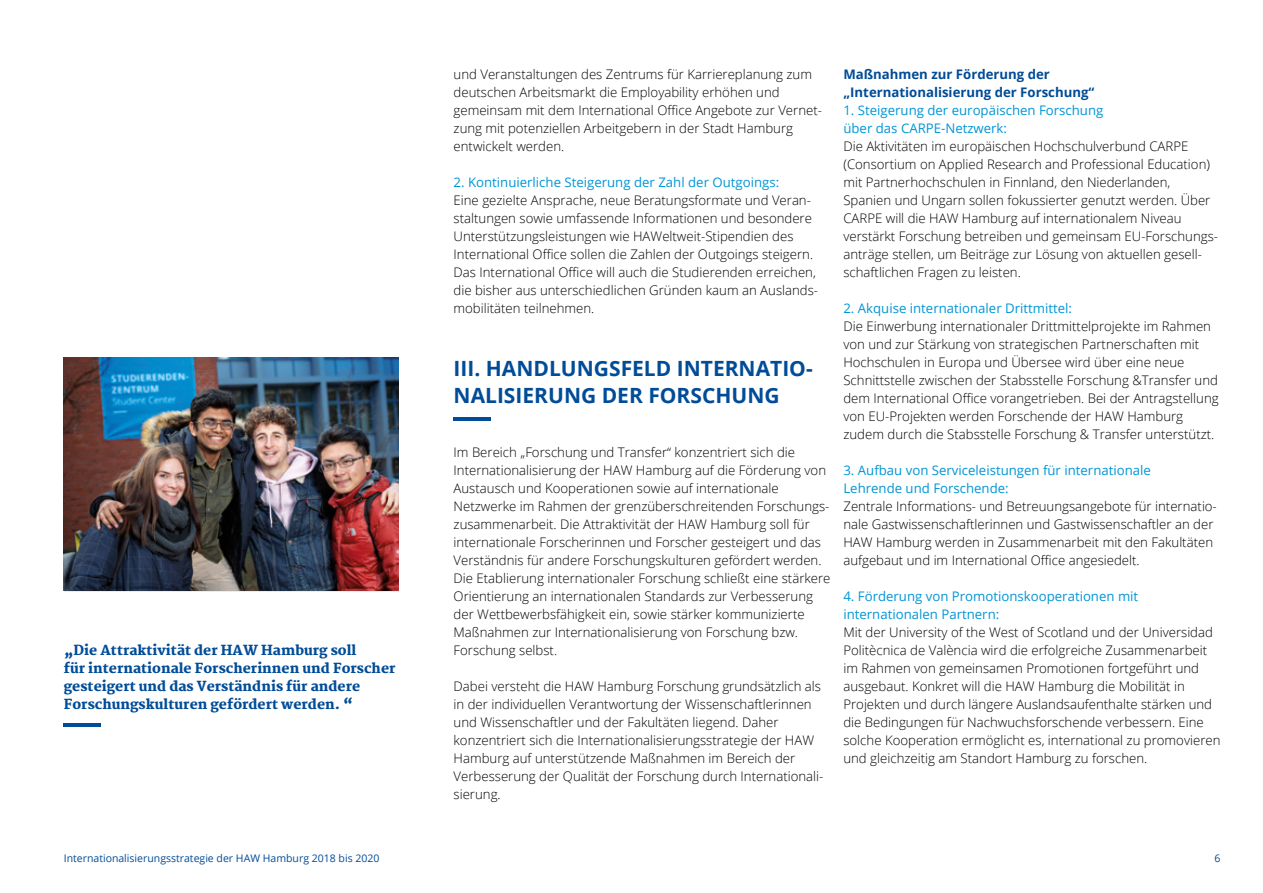
<style>
.page{position:relative;width:1263px;height:893px;background:#fff}
.page>*{position:absolute;margin:0;border:0;box-sizing:border-box;transform-origin:0 0}
.t1{font:700 21px/27px "Open Sans";color:#004c98}
.t2{font:800 13.5px/18px "Martel";color:#004c98}
.t3{font:300 13.2px/18px "Open Sans";color:#000}
.t4{font:13.2px/18px "Open Sans";color:#0095d6}
.t5{font:700 13.2px/18px "Open Sans";color:#004c98}
.t6{font:10.5px "Open Sans";color:#004c98}
</style>
<div class="page">
<hr style="left:64px;top:723px;width:37px;height:3px;background:#004c98">
<hr style="left:454px;top:417px;width:37px;height:4px;background:#004c98">
<img style="left:64px;top:358px;width:334px;height:232px">
<p class="t2" style="left:64px;top:641px;width:333px">„Die Attraktivität der HAW Hamburg soll<br>für internationale Forscherinnen und Forscher gesteigert und das Verständnis für andere Forschungskulturen gefördert werden. “</p>
<p class="t3" style="left:454px;top:64px;width:370px">und Veranstaltungen des Zentrums für Karriereplanung zum deutschen Arbeitsmarkt die Employability erhöhen und gemeinsam mit dem International Office Angebote zur Vernet&shy;zung mit potenziellen Arbeitgebern in der Stadt Hamburg entwickelt werden.</p>
<p class="t4" style="left:454px;top:172px;width:327px">2. Kontinuierliche Steigerung der Zahl der Outgoings:</p>
<p class="t3" style="left:454px;top:190px;width:365px">Eine gezielte Ansprache, neue Beratungsformate und Veran&shy;staltungen sowie umfassende Informationen und besondere Unterstützungsleistungen wie HAWeltweit-Stipendien des International Office sollen die Zahlen der Outgoings steigern.<br>Das International Office will auch die Studierenden erreichen, die bisher aus unterschiedlichen Gründen kaum an Auslands&shy;mobilitäten teilnehmen.</p>
<h1 class="t1" style="left:454px;top:354px;width:361px">III. HANDLUNGSFELD INTERNATIO-<br>NALISIERUNG DER FORSCHUNG</h1>
<p class="t3" style="left:454px;top:442px;width:378px">Im Bereich „Forschung und Transfer“ konzentriert sich die Internationalisierung der HAW Hamburg auf die Förderung von Austausch und Kooperationen sowie auf internationale Netzwerke im Rahmen der grenzüberschreitenden Forschungs&shy;zusammenarbeit. Die Attraktivität der HAW Hamburg soll für internationale Forscherinnen und Forscher gesteigert und das Verständnis für andere Forschungskulturen gefördert werden.<br>Die Etablierung internationaler Forschung schließt eine stärkere Orientierung an internationalen Standards zur Verbesserung der Wettbewerbsfähigkeit ein, sowie stärker kommunizierte Maßnahmen zur Internationalisierung von Forschung bzw.<br>Forschung selbst.</p>
<p class="t3" style="left:454px;top:676px;width:371px">Dabei versteht die HAW Hamburg Forschung grundsätzlich als in der individuellen Verantwortung der Wissenschaftlerinnen und Wissenschaftler und der Fakultäten liegend. Daher konzentriert sich die Internationalisierungsstrategie der HAW Hamburg auf unterstützende Maßnahmen im Bereich der Verbesserung der Qualität der Forschung durch Internationali&shy;sierung.</p>
<p class="t5" style="left:843px;top:64px;width:252px">Maßnahmen zur Förderung der „Internationalisierung der Forschung“</p>
<p class="t4" style="left:843px;top:100px;width:261px">1. Steigerung der europäischen Forschung über das CARPE-Netzwerk:</p>
<p class="t3" style="left:843px;top:136px;width:376px">Die Aktivitäten im europäischen Hochschulverbund CARPE (Consortium on Applied Research and Professional Education) mit Partnerhochschulen in Finnland, den Niederlanden, Spanien und Ungarn sollen fokussierter genutzt werden. Über CARPE will die HAW Hamburg auf internationalem Niveau verstärkt Forschung betreiben und gemeinsam EU-Forschungs&shy;anträge stellen, um Beiträge zur Lösung von aktuellen gesell&shy;schaftlichen Fragen zu leisten.</p>
<p class="t4" style="left:843px;top:298px;width:230px">2. Akquise internationaler Drittmittel:</p>
<p class="t3" style="left:843px;top:316px;width:377px">Die Einwerbung internationaler Drittmittelprojekte im Rahmen von und zur Stärkung von strategischen Partnerschaften mit Hochschulen in Europa und Übersee wird über eine neue Schnittstelle zwischen der Stabsstelle Forschung &amp;Transfer und dem International Office vorangetrieben. Bei der Antragstellung von EU-Projekten werden Forschende der HAW Hamburg zudem durch die Stabsstelle Forschung &amp; Transfer unterstützt.</p>
<p class="t4" style="left:843px;top:460px;width:309px">3. Aufbau von Serviceleistungen für internationale<br>Lehrende und Forschende:</p>
<p class="t3" style="left:843px;top:496px;width:375px">Zentrale Informations- und Betreuungsangebote für internatio&shy;nale Gastwissenschaftlerinnen und Gastwissenschaftler an der HAW Hamburg werden in Zusammenarbeit mit den Fakultäten aufgebaut und im International Office angesiedelt.</p>
<p class="t4" style="left:843px;top:586px;width:296px">4. Förderung von Promotionskooperationen mit internationalen Partnern:</p>
<p class="t3" style="left:843px;top:622px;width:379px">Mit der University of the West of Scotland und der Universidad Politècnica de València wird die erfolgreiche Zusammenarbeit im Rahmen von gemeinsamen Promotionen fortgeführt und ausgebaut. Konkret will die HAW Hamburg die Mobilität in Projekten und durch längere Auslandsaufenthalte stärken und die Bedingungen für Nachwuchsforschende verbessern. Eine solche Kooperation ermöglicht es, international zu promovieren und gleichzeitig am Standort Hamburg zu forschen.</p>
<p class="t6" style="left:64px;top:851px;width:317px">Internationalisierungsstrategie der HAW Hamburg 2018 bis 2020</p>
<p class="t6" style="left:1214px;top:851px;width:8px">6</p>
</div>
